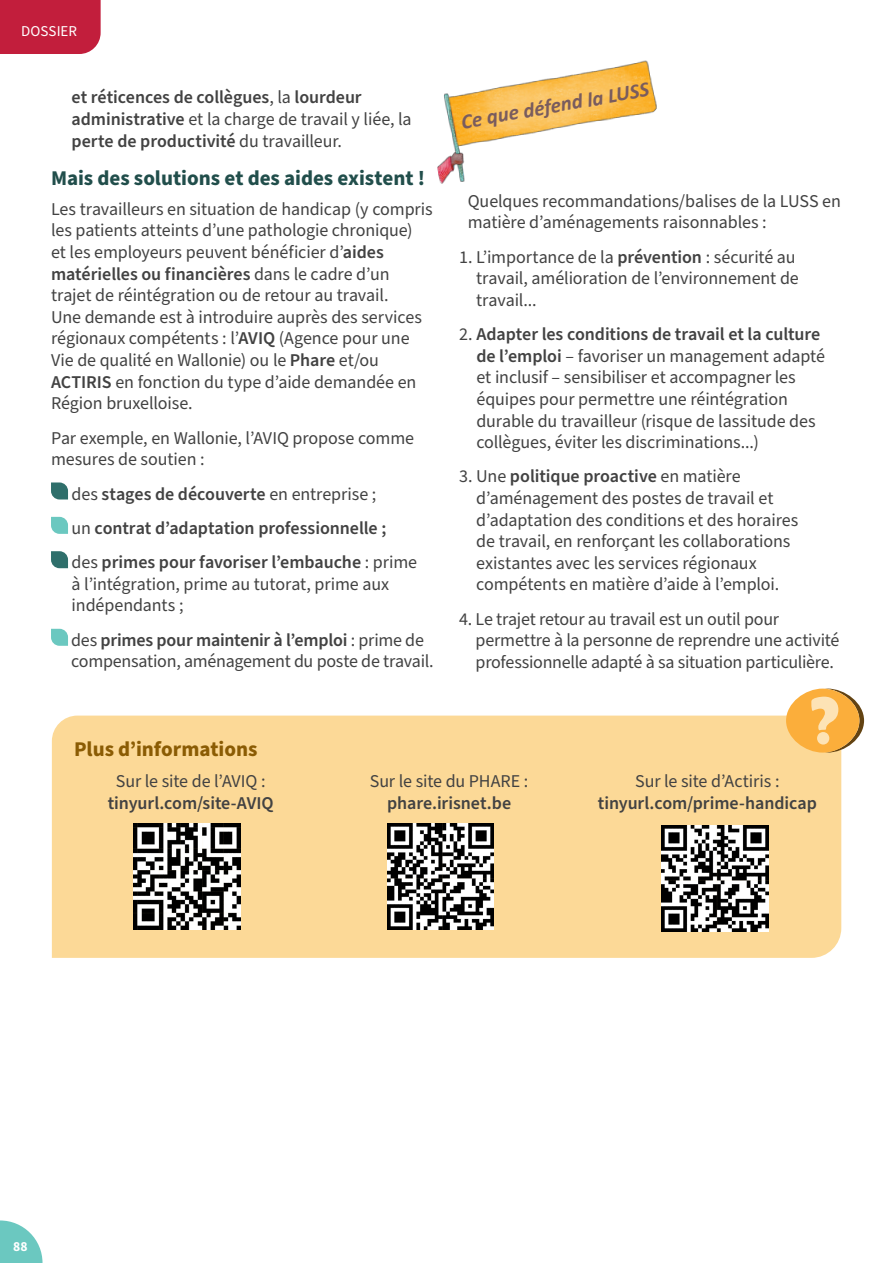
<style>
.page{position:relative;width:893px;height:1263px;background:#fff}
.page>*{position:absolute;margin:0;border:0;box-sizing:border-box;transform-origin:0 0}
.Titre_1_-_Bleu{font:700 21px "Source Sans Pro";letter-spacing:-.005em;color:#214e4b}
.Titre_1_-_Bleu-2{font:700 21px "Source Sans Pro";color:#8b5c04}
.TEXTE_-_Sous-titre{font:italic 700 21px "Calibri";color:#795c5e}
.TEXTE{font:18px/21.6px "Source Sans Pro";letter-spacing:-.005em;color:#424242}
.TEXTE-2{font:600 18px/21.6px "Source Sans Pro";letter-spacing:-.005em;color:#424242;text-align:center}
.t1{font:15px "Source Sans Pro";color:#fff}
.t2{font:700 13.5px "Source Sans Pro";color:#fff}
.s1{font-weight:400}
.s2{font-weight:600}
</style>
<div class="page">
<div style="left:0;top:0;width:101px;height:54px;background:#c21e3c"></div>
<svg style="left:0;top:1220px;width:43px;height:43px"></svg>
<svg style="left:51px;top:482px;width:17px;height:17px"></svg>
<svg style="left:51px;top:517px;width:17px;height:17px"></svg>
<svg style="left:51px;top:551px;width:17px;height:17px"></svg>
<svg style="left:51px;top:629px;width:17px;height:17px"></svg>
<img style="left:437px;top:60px;width:220px;height:124px">
<div style="left:52px;top:716px;width:789px;height:242px;background:#fcd997"></div>
<img style="left:134px;top:823px;width:106px;height:107px">
<img style="left:387px;top:823px;width:107px;height:107px">
<img style="left:662px;top:825px;width:106px;height:106px">
<div style="left:786px;top:689px;width:73px;height:63px;background:#fbae3b;border-radius:50%"></div>
<svg style="left:811px;top:689px;width:53px;height:63px"></svg>
<p class="t1" style="left:21px;top:21px;width:57px">DOSSIER</p>
<p class="TEXTE-2" style="left:72px;top:87px;width:342px;text-align:left">et réticences de collègues<span class="s1">, la</span> lourdeur administrative <span class="s1">et la charge de travail y liée, la </span>perte de productivité <span class="s1">du travailleur.</span></p>
<p class="Titre_1_-_Bleu" style="left:51px;top:163px;width:376px">Mais des solutions et des aides existent !</p>
<p class="TEXTE" style="left:51px;top:199px;width:383px">Les travailleurs en situation de handicap (y compris les patients atteints d’une pathologie chronique)<br>et les employeurs peuvent bénéficier d’<span class="s2">aides matérielles ou financières</span> dans le cadre d’un trajet de réintégration ou de retour au travail.<br>Une demande est à introduire auprès des services régionaux compétents : l’<span class="s2">AVIQ</span> (Agence pour une Vie de qualité en Wallonie) ou le <span class="s2">Phare</span> et/ou <span class="s2">ACTIRIS</span> en fonction du type d’aide demandée en Région bruxelloise.</p>
<p class="TEXTE" style="left:51px;top:427px;width:365px">Par exemple, en Wallonie, l’AVIQ propose comme mesures de soutien :</p>
<p class="TEXTE-2" style="left:72px;top:483px;width:306px"><span class="s1">des</span> stages de découverte <span class="s1">en entreprise ;</span></p>
<p class="TEXTE-2" style="left:72px;top:518px;width:316px"><span class="s1">un</span> contrat d’adaptation professionnelle ;</p>
<p class="TEXTE" style="left:72px;top:552px;width:347px">des <span class="s2">primes pour favoriser l’embauche</span> : prime à l’intégration, prime au tutorat, prime aux indépendants ;</p>
<p class="TEXTE" style="left:71px;top:630px;width:364px">des <span class="s2">primes pour maintenir à l’emploi</span> : prime de compensation, aménagement du poste de travail.</p>
<p class="TEXTE_-_Sous-titre" style="left:459px;top:107px;width:192px;rotate:-10deg">Ce que défend la LUSS</p>
<p class="TEXTE" style="left:468px;top:190px;width:375px">Quelques recommandations/balises de la LUSS en matière d’aménagements raisonnables :</p>
<p class="TEXTE" style="left:476px;top:246px;width:324px;text-indent:-17px">1. L’importance de la <span class="s2">prévention</span> : sécurité au travail, amélioration de l’environnement de travail...</p>
<p class="TEXTE" style="left:476px;top:324px;width:350px;text-indent:-17px">2. <span class="s2">Adapter les conditions de travail et la culture de l’emploi</span> – favoriser un management adapté et inclusif – sensibiliser et accompagner les équipes pour permettre une réintégration durable du travailleur (risque de lassitude des collègues, éviter les discriminations...)</p>
<p class="TEXTE" style="left:476px;top:466px;width:324px;text-indent:-17px">3. Une <span class="s2">politique proactive</span> en matière d’aménagement des postes de travail et d’adaptation des conditions et des horaires de travail, en renforçant les collaborations existantes avec les services régionaux compétents en matière d’aide à l’emploi.</p>
<p class="TEXTE" style="left:476px;top:609px;width:365px;text-indent:-16px">4. Le trajet retour au travail est un outil pour permettre à la personne de reprendre une activité professionnelle adapté à sa situation particulière.</p>
<p class="Titre_1_-_Bleu-2" style="left:74px;top:735px;width:185px">Plus d’informations</p>
<p class="TEXTE-2" style="left:108px;top:771px;width:167px"><span class="s1">Sur le site de l’AVIQ : </span>tinyurl.com/site-AVIQ</p>
<p class="TEXTE" style="left:370px;top:771px;width:160px;text-align:center">Sur le site du PHARE : <span class="s2">phare.irisnet.be</span></p>
<p class="TEXTE-2" style="left:598px;top:771px;width:220px"><span class="s1">Sur le site d’Actiris : </span>tinyurl.com/prime-handicap</p>
<p class="t2" style="left:13px;top:1237px;width:16px">88</p>
</div>
